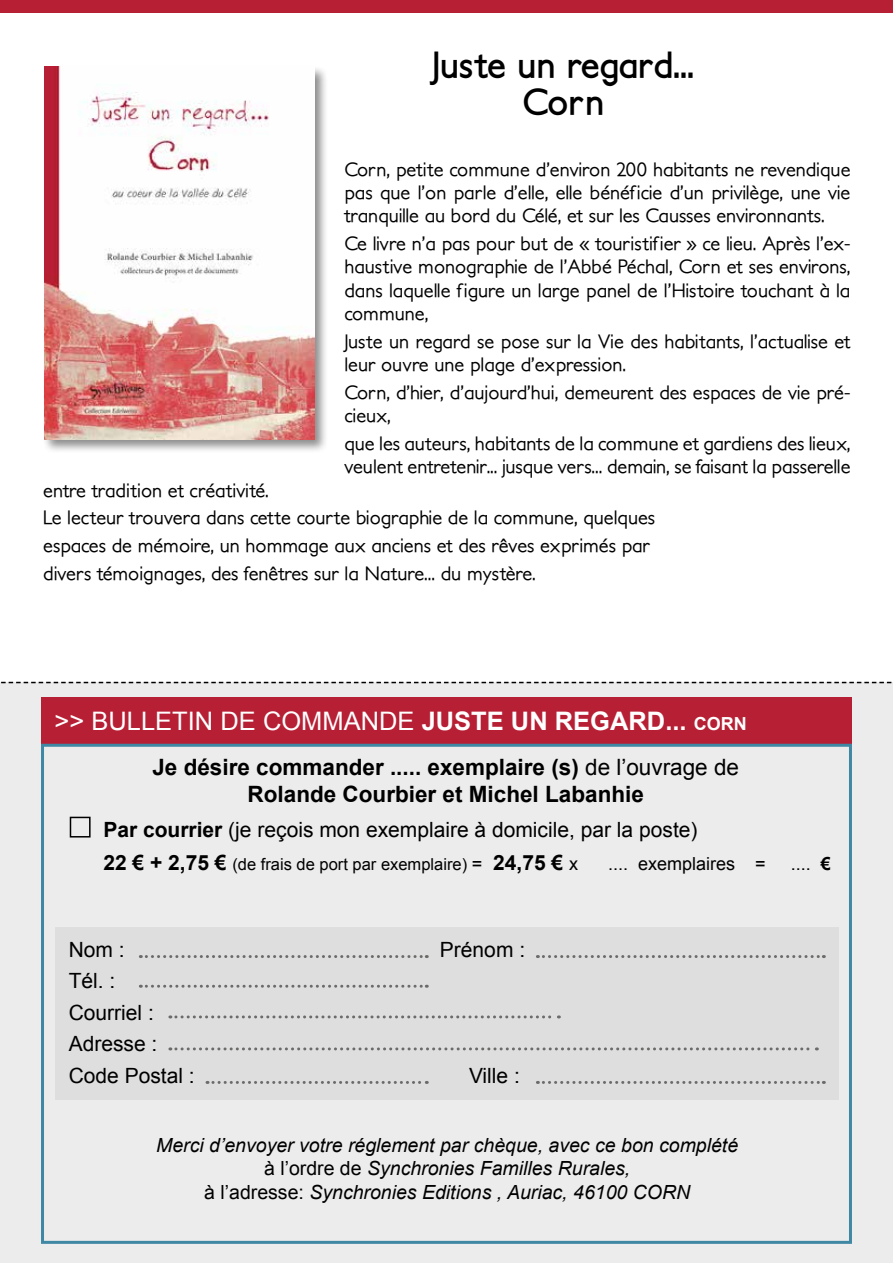
<style>
.page{position:relative;width:893px;height:1263px;background:#fff}
.page>*{position:absolute;margin:0;border:0;box-sizing:border-box;transform-origin:0 0}
.t1{font:700 36px/37.5px "Petita";color:#000;text-align:center}
.t2{font:25.5px "Arial";color:#fff}
.t3{font:700 22.5px/27px "Arial";color:#000;text-align:center}
.t4{font:21px/31.5px "Arial";color:#000}
.t5{font:500 19.5px/23.4px "Petita";color:#000}
.t6{font:italic 19.5px/23.4px "Arial";color:#000;text-align:center}
.t7{font:18px "Arial";color:#000}
.t8{font:16.5px "Arial";color:#000}
.s1{font-weight:700}
.s2{font-weight:700;font-size:18px}
.s3{font-weight:400}
.s4{font-weight:700;font-size:21px}
.s5{font-size:18px}
.s6{font-style:normal}
</style>
<div class="page">
<div style="left:0;top:682px;width:893px;height:581px;background:#ececec"></div>
<div style="left:41px;top:698px;width:811px;height:47px;background:#b71f34"></div>
<div style="left:41px;top:744px;width:811px;height:500px;border:3px solid #3f88a4"></div>
<div style="left:70px;top:817px;width:21px;height:20px;border:2px solid #000"></div>
<div style="left:55px;top:927px;width:783px;height:173px;background:#dedede"></div>
<svg style="left:140px;top:955px;width:287px;height:3px"></svg>
<svg style="left:140px;top:985px;width:287px;height:3px"></svg>
<svg style="left:170px;top:1015px;width:389px;height:3px"></svg>
<svg style="left:170px;top:1047px;width:647px;height:3px"></svg>
<svg style="left:537px;top:1081px;width:287px;height:3px"></svg>
<svg style="left:207px;top:1081px;width:220px;height:3px"></svg>
<svg style="left:537px;top:955px;width:287px;height:3px"></svg>
<svg style="left:1px;top:682px;width:891px;height:1px"></svg>
<div style="left:42px;top:65px;width:287px;height:389px;background:#000;opacity:.45"></div>
<img style="left:44px;top:67px;width:271px;height:372px">
<div style="left:0;top:0;width:893px;height:13px;background:#b71f34"></div>
<h1 class="t1" style="left:433px;top:47px;width:263px">Juste un regard...<br>Corn</h1>
<p class="t5" style="left:344px;top:158px;width:507px;text-align:justify">Corn, petite commune d’environ 200 habitants ne revendique pas que l’on parle d’elle, elle bénéficie d’un privilège, une vie tranquille au bord du Célé, et sur les Causses environnants.</p>
<p class="t5" style="left:344px;top:232px;width:508px;text-align:justify">Ce livre n’a pas pour but de « touristifier » ce lieu. Après l’ex&shy;haustive monographie de l’Abbé Péchal, Corn et ses environs, dans laquelle figure un large panel de l’Histoire touchant à la commune,</p>
<p class="t5" style="left:344px;top:330px;width:507px">Juste un regard se pose sur la Vie des habitants, l’actualise et leur ouvre une plage d’expression.</p>
<p class="t5" style="left:344px;top:381px;width:507px">Corn, d’hier, d’aujourd’hui, demeurent des espaces de vie pré&shy;cieux,</p>
<p class="t5" style="left:344px;top:432px;width:508px">que les auteurs, habitants de la commune et gardiens des lieux, veulent entretenir... jusque vers... demain, se faisant la passerelle</p>
<p class="t5" style="left:43px;top:477px;width:613px;line-height:27.6px">entre tradition et créativité.<br>Le lecteur trouvera dans cette courte biographie de la commune, quelques espaces de mémoire, un hommage aux anciens et des rêves exprimés par divers témoignages, des fenêtres sur la Nature... du mystère.</p>
<h2 class="t2" style="left:55px;top:704px;width:694px">&gt;&gt; BULLETIN DE COMMANDE <span class="s1">JUSTE UN REGARD...</span> <span class="s2">CORN</span></h2>
<p class="t3" style="left:152px;top:754px;width:588px">Je désire commander ..... exemplaire (s) <span class="s3">de l’ouvrage de<br></span>Rolande Courbier et Michel Labanhie</p>
<p class="t4" style="left:103px;top:814px;width:596px"><span class="s1">Par courrier</span> (je reçois mon exemplaire à domicile, par la poste)</p>
<p class="t8" style="left:103px;top:853px;width:476px"><span class="s4">22 € + 2,75 €</span> (de frais de port par exemplaire) <span class="s5">=</span> <span class="s4">24,75 €</span> <span class="s5">x</span></p>
<p class="t7" style="left:608px;top:851px;width:159px">.... exemplaires =</p>
<p class="t7" style="left:791px;top:851px;width:41px">.... <span class="s1">€</span></p>
<p class="t4" style="left:69px;top:934px;width:58px">Nom :</p>
<p class="t4" style="left:440px;top:934px;width:87px">Prénom :</p>
<p class="t4" style="left:69px;top:965px;width:128px">Tél. :<br>Courriel :<br>Adresse :<br>Code Postal :</p>
<p class="t4" style="left:469px;top:1060px;width:52px">Ville :</p>
<p class="t6" style="left:156px;top:1133px;width:583px">Merci d’envoyer votre réglement par chèque, avec ce bon complété <span class="s6">à l’ordre de</span> Synchronies Familles Rurales,<br><span class="s6">à l’adresse:</span> Synchronies Editions , Auriac, 46100 CORN</p>
</div>
